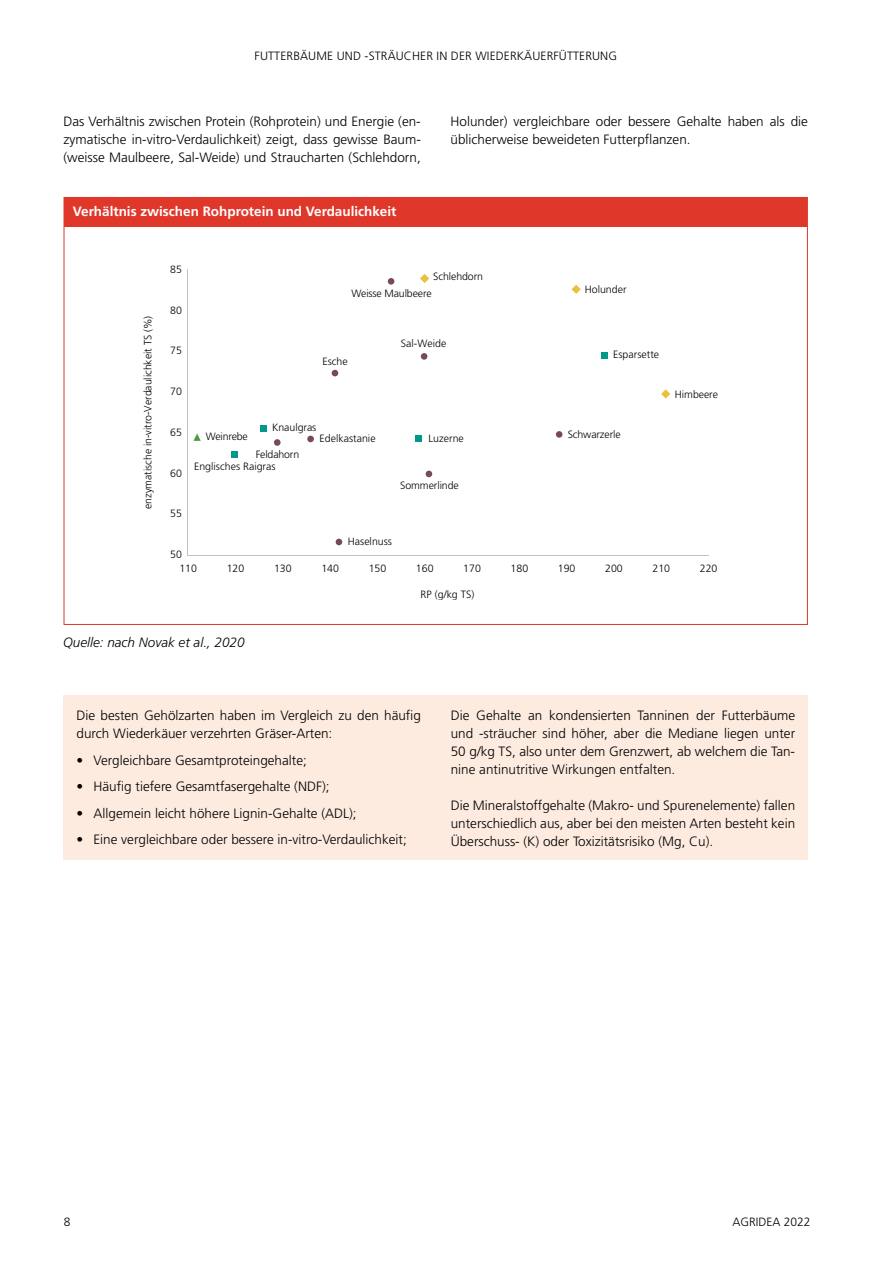
<style>
.page{position:relative;width:893px;height:1263px;background:#fff}
.page>*{position:absolute;margin:0;border:0;box-sizing:border-box;transform-origin:0 0}
.t1{font:300 13.5px/18px "Frutiger LT Pro";color:#000;text-align:justify}
.t2{font:300 13.5px "Frutiger";color:#000}
.t3{font:700 13.5px "Frutiger LT Pro";color:#fff}
.t4{font:italic 300 13.5px "Frutiger LT Pro";color:#000}
.t5{font:300 12px "Frutiger LT Pro";letter-spacing:.005em;color:#000}
.t6{font:300 10.5px "Frutiger";letter-spacing:-.005em;color:#000}
</style>
<div class="page">
<div style="left:64px;top:198px;width:743px;height:29px;background:#e0372b"></div>
<div style="left:64px;top:696px;width:744px;height:164px;background:#fdebe0"></div>
<hr style="left:187px;top:270px;width:1px;height:285px;background:#c1c1c0">
<hr style="left:187px;top:555px;width:522px;height:1px;background:#c1c1c0">
<svg style="left:193px;top:433px;width:8px;height:8px"></svg>
<div style="left:274px;top:439px;width:7px;height:7px;background:#77495e;border-radius:50%"></div>
<div style="left:307px;top:436px;width:7px;height:6px;background:#77495e;border-radius:50%"></div>
<svg style="left:332px;top:370px;width:6px;height:6px"></svg>
<svg style="left:426px;top:471px;width:6px;height:6px"></svg>
<svg style="left:336px;top:539px;width:6px;height:6px"></svg>
<div style="left:556px;top:431px;width:6px;height:7px;background:#77495e;border-radius:50%"></div>
<div style="left:421px;top:353px;width:6px;height:7px;background:#77495e;border-radius:50%"></div>
<div style="left:388px;top:278px;width:6px;height:7px;background:#77495e;border-radius:50%"></div>
<svg style="left:260px;top:425px;width:6px;height:6px"></svg>
<div style="left:416px;top:435px;width:6px;height:7px;background:#00988b"></div>
<div style="left:231px;top:452px;width:7px;height:6px;background:#00988b"></div>
<div style="left:601px;top:352px;width:7px;height:6px;background:#00988b"></div>
<svg style="left:572px;top:285px;width:9px;height:9px"></svg>
<svg style="left:420px;top:274px;width:9px;height:9px"></svg>
<svg style="left:661px;top:389px;width:9px;height:9px"></svg>
<p class="t5" style="left:255px;top:49px;width:13px">Futterb</p>
<p class="t5" style="left:300px;top:49px;width:17px">äume</p>
<p class="t5" style="left:337px;top:49px;width:9px">und</p>
<p class="t5" style="left:365px;top:49px;width:40px">-sträucher</p>
<p class="t5" style="left:437px;top:49px;width:22px">in der</p>
<p class="t5" style="left:475px;top:49px;width:22px">Wiederk</p>
<p class="t5" style="left:524px;top:49px;width:16px">äuerf</p>
<p class="t5" style="left:559px;top:49px;width:17px">ütterung</p>
<p class="t1" style="left:63px;top:112px;width:359px">Das Verhältnis zwischen Protein (Rohprotein) und Energie (en&shy;zymatische in-vitro-Verdaulichkeit) zeigt, dass gewisse Baum-(weisse Maulbeere, Sal-Weide) und Straucharten (Schlehdorn,</p>
<p class="t1" style="left:451px;top:112px;width:359px">Holunder) vergleichbare oder bessere Gehalte haben als die üblicherweise beweideten Futterpflanzen.</p>
<p class="t3" style="left:73px;top:204px;width:325px">Verhältnis zwischen Rohprotein und Verdaulichkeit</p>
<p class="t6" style="left:170px;top:263px;width:13px">85</p>
<p class="t6" style="left:433px;top:271px;width:51px">Schlehdorn</p>
<p class="t6" style="left:142px;top:509px;width:195px;rotate:-90deg">enzymatische in-vitro-Verdaulichkeit TS (%)</p>
<p class="t6" style="left:170px;top:304px;width:13px">80</p>
<p class="t6" style="left:170px;top:345px;width:13px">75</p>
<p class="t6" style="left:170px;top:386px;width:13px">70</p>
<p class="t6" style="left:170px;top:426px;width:13px">65</p>
<p class="t6" style="left:170px;top:467px;width:13px">60</p>
<p class="t6" style="left:170px;top:508px;width:13px">55</p>
<p class="t6" style="left:170px;top:548px;width:13px">50</p>
<p class="t6" style="left:351px;top:288px;width:82px">Weisse Maulbeere</p>
<p class="t6" style="left:323px;top:355px;width:27px">Esche</p>
<p class="t6" style="left:401px;top:337px;width:47px">Sal-Weide</p>
<p class="t6" style="left:272px;top:422px;width:46px">Knaulgras</p>
<p class="t6" style="left:206px;top:431px;width:44px">Weinrebe</p>
<p class="t6" style="left:194px;top:461px;width:83px">Englisches Raigras</p>
<p class="t6" style="left:319px;top:432px;width:58px">Edelkastanie</p>
<p class="t6" style="left:256px;top:448px;width:45px">Feldahorn</p>
<p class="t6" style="left:428px;top:432px;width:37px">Luzerne</p>
<p class="t6" style="left:400px;top:479px;width:60px">Sommerlinde</p>
<p class="t6" style="left:348px;top:535px;width:46px">Haselnuss</p>
<p class="t6" style="left:585px;top:283px;width:43px">Holunder</p>
<p class="t6" style="left:613px;top:348px;width:47px">Esparsette</p>
<p class="t6" style="left:568px;top:428px;width:54px">Schwarzerle</p>
<p class="t6" style="left:675px;top:388px;width:45px">Himbeere</p>
<p class="t6" style="left:179px;top:563px;width:19px">110</p>
<p class="t6" style="left:227px;top:563px;width:19px">120</p>
<p class="t6" style="left:274px;top:563px;width:19px">130</p>
<p class="t6" style="left:321px;top:563px;width:19px">140</p>
<p class="t6" style="left:369px;top:563px;width:19px">150</p>
<p class="t6" style="left:416px;top:563px;width:19px">160</p>
<p class="t6" style="left:463px;top:563px;width:19px">170</p>
<p class="t6" style="left:511px;top:563px;width:19px">180</p>
<p class="t6" style="left:558px;top:563px;width:19px">190</p>
<p class="t6" style="left:605px;top:563px;width:19px">200</p>
<p class="t6" style="left:652px;top:563px;width:19px">210</p>
<p class="t6" style="left:700px;top:563px;width:19px">220</p>
<p class="t4" style="left:63px;top:634px;width:183px">Quelle: nach Novak et al., 2020</p>
<p class="t6" style="left:421px;top:588px;width:55px">RP (g/kg TS)</p>
<p class="t1" style="left:77px;top:706px;width:346px">Die besten Gehölzarten haben im Vergleich zu den häufig durch Wiederkäuer verzehrten Gräser-Arten:</p>
<p class="t2" style="left:77px;top:752px;width:232px">• Vergleichbare Gesamtproteingehalte;</p>
<p class="t2" style="left:77px;top:779px;width:255px">• Häufig tiefere Gesamtfasergehalte (NDF);</p>
<p class="t2" style="left:77px;top:805px;width:282px">• Allgemein leicht höhere Lignin-Gehalte (ADL);</p>
<p class="t2" style="left:77px;top:832px;width:332px">• Eine vergleichbare oder bessere in-vitro-Verdaulichkeit;</p>
<p class="t1" style="left:451px;top:706px;width:346px">Die Gehalte an kondensierten Tanninen der Futterbäume und -sträucher sind höher, aber die Mediane liegen unter 50 g/kg TS, also unter dem Grenzwert, ab welchem die Tan&shy;nine antinutritive Wirkungen entfalten.</p>
<p class="t1" style="left:451px;top:796px;width:346px">Die Mineralstoffgehalte (Makro- und Spurenelemente) fallen unterschiedlich aus, aber bei den meisten Arten besteht kein Ü berschuss- (K) oder Toxizitätsrisiko (Mg, Cu).</p>
<p class="t5" style="left:64px;top:1215px;width:8px">8</p>
<p class="t5" style="left:732px;top:1215px;width:80px">AGRIDEA 2022</p>
</div>
